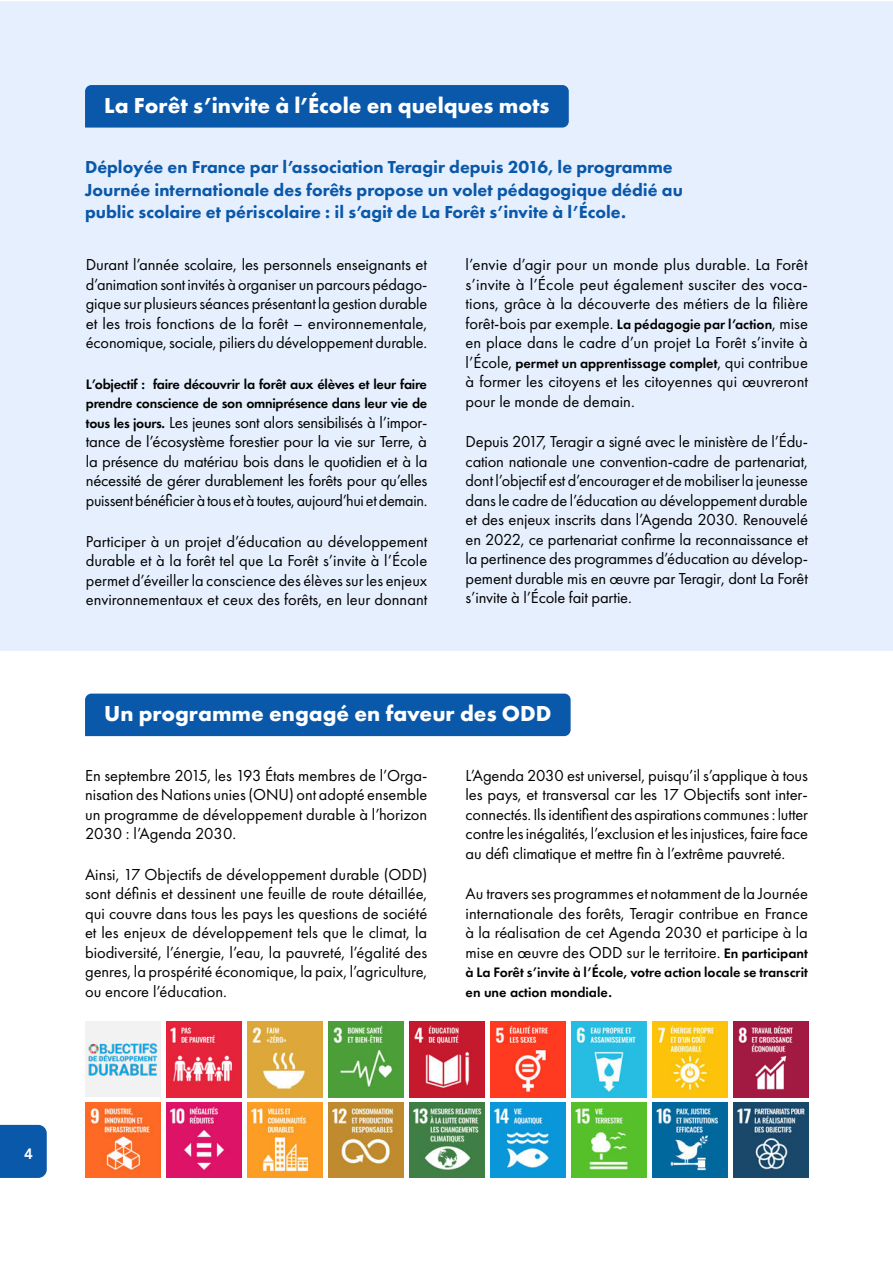
<style>
.page{position:relative;width:893px;height:1263px;background:#fff}
.page>*{position:absolute;margin:0;border:0;box-sizing:border-box;transform-origin:0 0}
.t1{font:700 22.5px "Futura PT";color:#fff}
.t2{font:800 18px/22.5px "Futura PT";color:#0a58aa}
.t3{font:16.5px/19.5px "Futura PT";color:#000;text-align:justify}
.t4{font:800 15px "Avenir";color:#fff}
.t5{font:600 14.25px/19.5px "Futura PT";color:#000}
.t6{font:600 14.25px/19.5px "Futura PT";letter-spacing:-.02em;color:#000}
.s1{font-weight:600;font-size:14.25px}
.s2{font-weight:400;font-size:16.5px}
</style>
<div class="page">
<div style="left:85px;top:1021px;width:76px;height:76px;background:#f2f2f2"></div>
<div style="left:0;top:1px;width:892px;height:650px;background:#e6effd"></div>
<div style="left:85px;top:85px;width:484px;height:43px;background:#0a58aa"></div>
<div style="left:85px;top:694px;width:486px;height:42px;background:#0a58aa"></div>
<img style="left:166px;top:1021px;width:76px;height:76px">
<img style="left:247px;top:1021px;width:76px;height:76px">
<img style="left:328px;top:1021px;width:76px;height:76px">
<img style="left:409px;top:1021px;width:76px;height:76px">
<img style="left:490px;top:1021px;width:76px;height:76px">
<img style="left:571px;top:1021px;width:76px;height:76px">
<img style="left:652px;top:1021px;width:76px;height:76px">
<img style="left:733px;top:1021px;width:76px;height:76px">
<img style="left:85px;top:1102px;width:76px;height:76px">
<img style="left:166px;top:1102px;width:76px;height:76px">
<img style="left:247px;top:1102px;width:76px;height:76px">
<img style="left:328px;top:1102px;width:76px;height:76px">
<img style="left:409px;top:1102px;width:76px;height:76px">
<img style="left:490px;top:1102px;width:76px;height:76px">
<img style="left:571px;top:1102px;width:76px;height:76px">
<img style="left:652px;top:1102px;width:76px;height:76px">
<img style="left:733px;top:1102px;width:76px;height:76px">
<img style="left:88px;top:1043px;width:70px;height:33px">
<div style="left:0;top:1125px;width:47px;height:53px;background:#0a58aa"></div>
<h1 class="t1" style="left:104px;top:94px;width:447px">La Forêt s’invite à l’École en quelques mots</h1>
<p class="t2" style="left:85px;top:156px;width:599px">Déployée en France par l’association Teragir depuis 2016, le programme<br>Journée internationale des forêts propose un volet pédagogique dédié au public scolaire et périscolaire : il s’agit de La Forêt s’invite à l’École.</p>
<p class="t3" style="left:86px;top:255px;width:343px">Durant l’année scolaire, les personnels enseignants et d’animation sont invités à organiser un parcours pédago&shy;gique sur plusieurs séances présentant la gestion durable et les trois fonctions de la forêt – environnementale, économique, sociale, piliers du développement durable.</p>
<p class="t6" style="left:86px;top:374px;width:343px">L’objectif : faire découvrir la forêt aux élèves et leur faire prendre conscience de son omniprésence dans leur vie de</p>
<p class="t3" style="left:86px;top:413px;width:343px"><span class="s1">tous les jours.</span> Les jeunes sont alors sensibilisés à l’impor&shy;tance de l’écosystème forestier pour la vie sur Terre, à la présence du matériau bois dans le quotidien et à la nécessité de gérer durablement les forêts pour qu’elles puissent bénéficier à tous et à toutes, aujourd’hui et demain.</p>
<p class="t3" style="left:86px;top:531px;width:343px">Participer à un projet d’éducation au développement durable et à la forêt tel que La Forêt s’invite à l’École permet d’éveiller la conscience des élèves sur les enjeux environnementaux et ceux des forêts, en leur donnant</p>
<p class="t3" style="left:466px;top:255px;width:344px">l’envie d’agir pour un monde plus durable. La Forêt s’invite à l’École peut également susciter des voca&shy;tions, grâce à la découverte des métiers de la filière forêt-bois par exemple. <span class="s1">La pédagogie par l’action</span>, mise en place dans le cadre d’un projet La Forêt s’invite à</p>
<p class="t5" style="left:466px;top:353px;width:344px"><span class="s2">l’École,</span> permet un apprentissage complet<span class="s2">, qui contribue</span></p>
<p class="t3" style="left:466px;top:372px;width:344px">à former les citoyens et les citoyennes qui œuvreront pour le monde de demain.</p>
<p class="t3" style="left:466px;top:432px;width:344px">Depuis 2017, Teragir a signé avec le ministère de l’Édu&shy;cation nationale une convention-cadre de partenariat, dont l’objectif est d’encourager et de mobiliser la jeunesse dans le cadre de l’éducation au développement durable et des enjeux inscrits dans l’Agenda 2030. Renouvelé en 2022, ce partenariat confirme la reconnaissance et la pertinence des programmes d’éducation au dévelop&shy;pement durable mis en œuvre par Teragir, dont La Forêt s’invite à l’École fait partie.</p>
<h1 class="t1" style="left:104px;top:702px;width:449px">Un programme engagé en faveur des ODD</h1>
<p class="t3" style="left:85px;top:765px;width:344px">En septembre 2015, les 193 États membres de l’Orga&shy;nisation des Nations unies (ONU) ont adopté ensemble un programme de développement durable à l’horizon 2030 : l’Agenda 2030.</p>
<p class="t3" style="left:85px;top:865px;width:344px">Ainsi, 17 Objectifs de développement durable (ODD) sont définis et dessinent une feuille de route détaillée, qui couvre dans tous les pays les questions de société et les enjeux de développement tels que le climat, la biodiversité, l’énergie, l’eau, la pauvreté, l’égalité des genres, la prospérité économique, la paix, l’agriculture, ou encore l’éducation.</p>
<p class="t3" style="left:466px;top:765px;width:344px">L’Agenda 2030 est universel, puisqu’il s’applique à tous les pays, et transversal car les 17 Objectifs sont inter&shy;connectés. Ils identifient des aspirations communes : lutter contre les inégalités, l’exclusion et les injustices, faire face au défi climatique et mettre fin à l’extrême pauvreté.</p>
<p class="t3" style="left:466px;top:884px;width:344px">Au travers ses programmes et notamment de la Journée internationale des forêts, Teragir contribue en France à la réalisation de cet Agenda 2030 et participe à la mise en œuvre des ODD sur le territoire. <span class="s1">En participant</span></p>
<p class="t5" style="left:466px;top:963px;width:344px">à La Forêt s’invite à l’École, votre action locale se transcrit en une action mondiale.</p>
<p class="t4" style="left:24px;top:1145px;width:10px">4</p>
</div>
